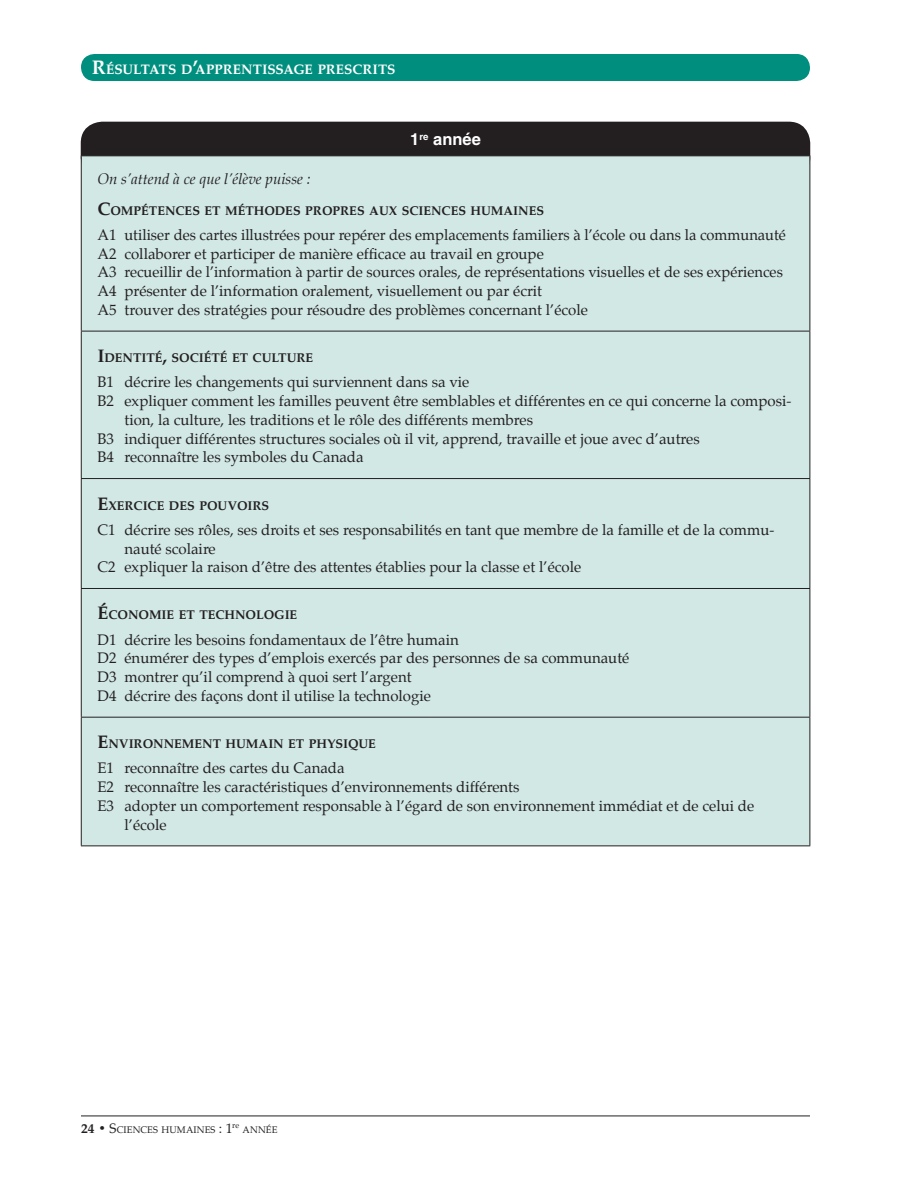
<style>
.page{position:relative;width:918px;height:1188px;background:#fff}
.page>*{position:absolute;margin:0;border:0;box-sizing:border-box;transform-origin:0 0}
.table_title{font:700 16.5px "Helvetica";color:#fff}
.Bullet_RAP{font:15px/18.8px "Palatino";color:#231f20}
.Body_text{font:italic 15px "Palatino";color:#231f20}
.Page_header{font:700 13.65px "Palatino";letter-spacing:-.005em;color:#fff}
.B_Head{font:700 12.6px "Palatino";color:#231f20}
.t1{font:9.45px "Palatino";letter-spacing:.01em;color:#231f20}
.s1{font-size:19.5px}
.s2{font-size:18px}
.s3{font-weight:700;font-size:13.5px}
.s4{font-size:13.5px}
</style>
<div class="page">
<div style="left:81px;top:54px;width:729px;height:27px;background:#008f7e;border-radius:14px"></div>
<hr style="left:81px;top:1116px;width:729px;height:1px;background:#231f20">
<div style="left:81px;top:122px;width:729px;height:57px;background:#231f20;border-radius:22px"></div>
<div style="left:82px;top:156px;width:728px;height:689px;background:#d1e8e5"></div>
<hr style="left:81px;top:479px;width:1px;height:109px;background:#231f20">
<hr style="left:81px;top:589px;width:1px;height:128px;background:#231f20">
<hr style="left:81px;top:718px;width:1px;height:127px;background:#231f20">
<hr style="left:810px;top:479px;width:1px;height:109px;background:#231f20">
<hr style="left:810px;top:589px;width:1px;height:128px;background:#231f20">
<hr style="left:810px;top:718px;width:1px;height:127px;background:#231f20">
<hr style="left:81px;top:588px;width:729px;height:1px;background:#231f20">
<hr style="left:81px;top:717px;width:729px;height:1px;background:#231f20">
<hr style="left:81px;top:845px;width:729px;height:1px;background:#231f20">
<hr style="left:81px;top:156px;width:1px;height:175px;background:#231f20">
<hr style="left:810px;top:156px;width:1px;height:175px;background:#231f20">
<hr style="left:81px;top:331px;width:729px;height:1px;background:#231f20">
<hr style="left:81px;top:331px;width:1px;height:147px;background:#231f20">
<hr style="left:810px;top:331px;width:1px;height:147px;background:#231f20">
<hr style="left:81px;top:478px;width:729px;height:1px;background:#231f20">
<p class="Page_header" style="left:92px;top:61px;width:305px"><span class="s1">R</span>ÉSULTATS D<span class="s1">’</span>APPRENTISSAGE PRESCRITS</p>
<p class="table_title" style="left:410px;top:129px;width:72px">1<sup>re</sup> année</p>
<p class="Body_text" style="left:97px;top:170px;width:215px">On s’attend à ce que l’élève puisse :</p>
<p class="B_Head" style="left:97px;top:203px;width:448px"><span class="s2">C</span>OMPÉTENCES ET MÉTHODES PROPRES AUX SCIENCES HUMAINES</p>
<p class="Bullet_RAP" style="left:97px;top:227px;width:690px">A1 utiliser des cartes illustrées pour repérer des emplacements familiers à l’école ou dans la communauté</p>
<p class="Bullet_RAP" style="left:97px;top:245px;width:448px">A2 collaborer et participer de manière efficace au travail en groupe</p>
<p class="Bullet_RAP" style="left:97px;top:264px;width:687px">A3 recueillir de l’information à partir de sources orales, de représentations visuelles et de ses expériences</p>
<p class="Bullet_RAP" style="left:97px;top:283px;width:446px">A4 présenter de l’information oralement, visuellement ou par écrit</p>
<p class="Bullet_RAP" style="left:97px;top:302px;width:492px">A5 trouver des stratégies pour résoudre des problèmes concernant l’école</p>
<p class="B_Head" style="left:97px;top:350px;width:217px"><span class="s2">I</span>DENTITÉ<span class="s2">,</span> SOCIÉTÉ ET CULTURE</p>
<p class="Bullet_RAP" style="left:97px;top:374px;width:373px">B1 décrire les changements qui surviennent dans sa vie</p>
<p class="Bullet_RAP" style="left:124px;top:393px;width:668px;text-indent:-27px">B2 expliquer comment les familles peuvent être semblables et différentes en ce qui concerne la composi&shy;tion, la culture, les traditions et le rôle des différents membres</p>
<p class="Bullet_RAP" style="left:97px;top:430px;width:604px">B3 indiquer différentes structures sociales où il vit, apprend, travaille et joue avec d’autres</p>
<p class="Bullet_RAP" style="left:97px;top:449px;width:268px">B4 reconnaître les symboles du Canada</p>
<p class="B_Head" style="left:97px;top:497px;width:173px"><span class="s2">E</span>XERCICE DES POUVOIRS</p>
<p class="Bullet_RAP" style="left:124px;top:522px;width:651px;text-indent:-27px">C1 décrire ses rôles, ses droits et ses responsabilités en tant que membre de la famille et de la commu&shy;nauté scolaire</p>
<p class="Bullet_RAP" style="left:97px;top:559px;width:485px">C2 expliquer la raison d’être des attentes établies pour la classe et l’école</p>
<p class="B_Head" style="left:97px;top:607px;width:201px"><span class="s2">É</span>CONOMIE ET TECHNOLOGIE</p>
<p class="Bullet_RAP" style="left:97px;top:632px;width:363px">D1 décrire les besoins fondamentaux de l’être humain</p>
<p class="Bullet_RAP" style="left:97px;top:650px;width:533px">D2 énumérer des types d’emplois exercés par des personnes de sa communauté</p>
<p class="Bullet_RAP" style="left:97px;top:669px;width:316px">D3 montrer qu’il comprend à quoi sert l’argent</p>
<p class="Bullet_RAP" style="left:97px;top:688px;width:335px">D4 décrire des façons dont il utilise la technologie</p>
<p class="B_Head" style="left:97px;top:736px;width:280px"><span class="s2">E</span>NVIRONNEMENT HUMAIN ET PHYSIQUE</p>
<p class="Bullet_RAP" style="left:97px;top:760px;width:249px">E1 reconnaître des cartes du Canada</p>
<p class="Bullet_RAP" style="left:97px;top:779px;width:424px">E2 reconnaître les caractéristiques d’environnements différents</p>
<p class="Bullet_RAP" style="left:124px;top:798px;width:631px;text-indent:-27px">E3 adopter un comportement responsable à l’égard de son environnement immédiat et de celui de l’école</p>
<p class="t1" style="left:81px;top:1123px;width:198px"><span class="s3">24 •</span> <span class="s4">S</span>CIENCES HUMAINES <span class="s4">: 1</span><sup>re</sup> ANNÉE</p>
</div>
